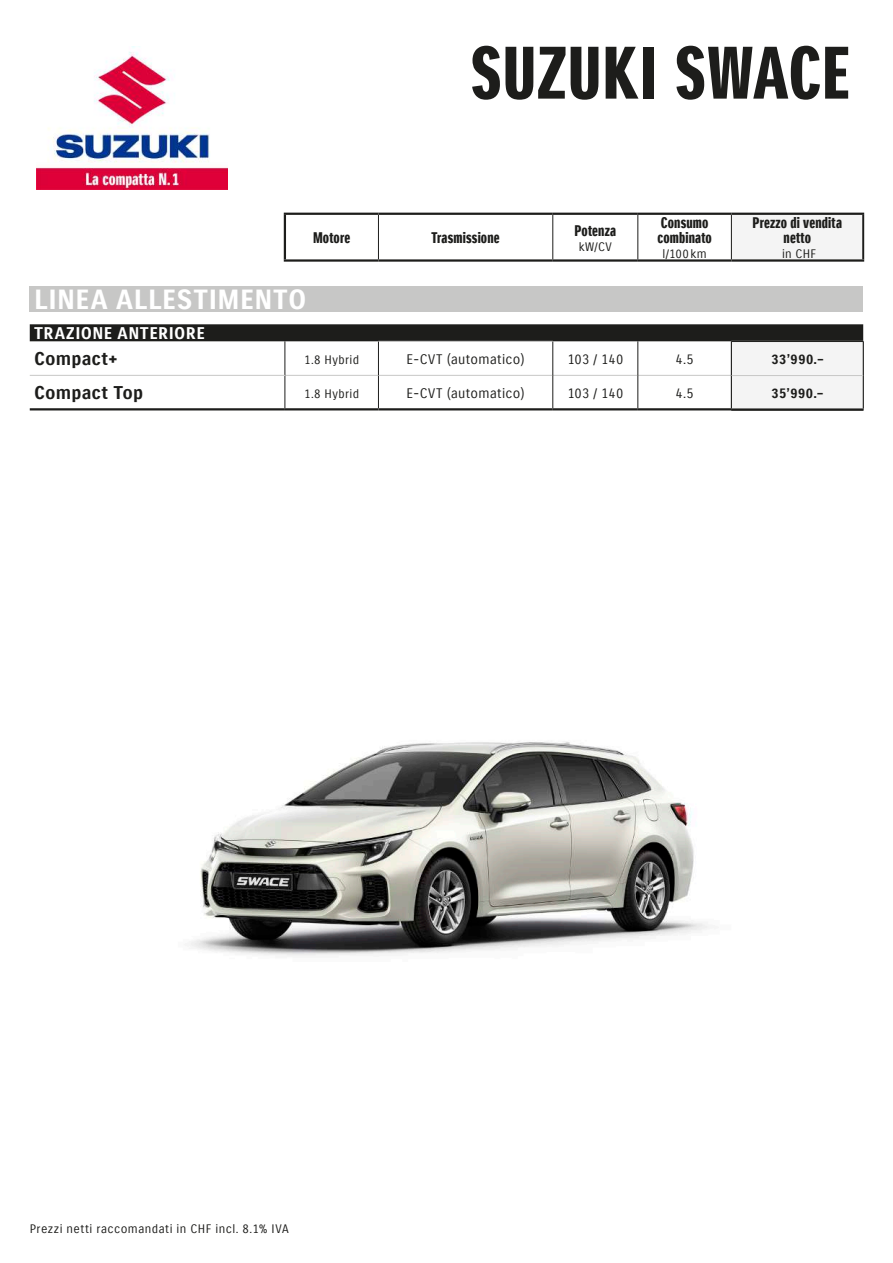
<style>
.page{position:relative;width:893px;height:1263px;background:#fff}
.page>*{position:absolute;margin:0;border:0;box-sizing:border-box;transform-origin:0 0}
.t1{font:72px "Suzuki PRO Headline";letter-spacing:.01em;color:#1d1d1b}
.t2{font:27px "Suzuki PRO Bold";letter-spacing:.025em;color:#fff}
.t3{font:18px "Suzuki PRO Bold";letter-spacing:.01em;color:#1d1d1b}
.t4{font:16.5px "Suzuki PRO Bold";letter-spacing:.03em;color:#fff}
.t5{font:15px/15px "Suzuki PRO Headline";letter-spacing:.01em;color:#1d1d1b}
.t6{font:13.5px "Suzuki PRO Regular";letter-spacing:.025em;color:#1d1d1b}
.t7{font:13.5px "Suzuki PRO Bold";letter-spacing:.03em;color:#1d1d1b}
.t8{font:12px "Suzuki PRO Regular";letter-spacing:.04em;color:#1d1d1b}
</style>
<div class="page">
<div style="left:731px;top:214px;width:132px;height:46px;background:#f4f4f4"></div>
<div style="left:30px;top:286px;width:833px;height:26px;background:#c7c7c6"></div>
<hr style="left:862px;top:215px;width:2px;height:44px;background:#1d1d1b">
<hr style="left:284px;top:213px;width:94px;height:2px;background:#1d1d1b">
<hr style="left:284px;top:215px;width:2px;height:44px;background:#1d1d1b">
<hr style="left:378px;top:213px;width:175px;height:2px;background:#1d1d1b">
<hr style="left:553px;top:213px;width:85px;height:2px;background:#1d1d1b">
<hr style="left:638px;top:213px;width:93px;height:2px;background:#1d1d1b">
<hr style="left:731px;top:213px;width:133px;height:2px;background:#1d1d1b">
<hr style="left:284px;top:259px;width:94px;height:3px;background:#1d1d1b">
<hr style="left:378px;top:259px;width:175px;height:3px;background:#1d1d1b">
<hr style="left:553px;top:259px;width:85px;height:3px;background:#1d1d1b">
<hr style="left:638px;top:259px;width:93px;height:3px;background:#1d1d1b">
<hr style="left:731px;top:259px;width:133px;height:3px;background:#1d1d1b">
<hr style="left:378px;top:215px;width:1px;height:44px;background:#1d1d1b">
<hr style="left:553px;top:215px;width:1px;height:44px;background:#1d1d1b">
<hr style="left:638px;top:215px;width:1px;height:44px;background:#1d1d1b">
<hr style="left:731px;top:215px;width:1px;height:44px;background:#1d1d1b">
<img style="left:190px;top:741px;width:519px;height:215px">
<img style="left:37px;top:47px;width:191px;height:142px">
<svg style="left:30px;top:324px;width:833px;height:86px"></svg>
<hr style="left:731px;top:408px;width:132px;height:3px;background:#1d1d1b">
<hr style="left:731px;top:341px;width:132px;height:1px;background:#1d1d1b">
<hr style="left:731px;top:342px;width:1px;height:34px;background:#1d1d1b">
<hr style="left:863px;top:342px;width:1px;height:34px;background:#1d1d1b">
<hr style="left:731px;top:376px;width:1px;height:32px;background:#1d1d1b">
<hr style="left:863px;top:376px;width:1px;height:32px;background:#1d1d1b">
<hr style="left:732px;top:375px;width:131px;height:1px;background:#c7c7c6">
<h1 class="t1" style="left:471px;top:29px;width:381px">SUZUKI SWACE</h1>
<p class="t5" style="left:313px;top:230px;width:39px">Motore</p>
<p class="t5" style="left:431px;top:230px;width:70px">Trasmissione</p>
<p class="t5" style="left:574px;top:223px;width:43px">Potenza</p>
<p class="t8" style="left:579px;top:239px;width:35px">kW/CV</p>
<p class="t5" style="left:657px;top:215px;width:56px">Consumo combinato</p>
<p class="t8" style="left:662px;top:247px;width:46px">l/100km</p>
<p class="t5" style="left:753px;top:215px;width:91px;text-align:center">Prezzo di vendita netto</p>
<p class="t8" style="left:782px;top:247px;width:35px">in CHF</p>
<h2 class="t2" style="left:34px;top:283px;width:274px">LINEA ALLESTIMENTO</h2>
<h3 class="t4" style="left:34px;top:323px;width:172px">TRAZIONE ANTERIORE</h3>
<h3 class="t3" style="left:34px;top:347px;width:85px">Compact+</h3>
<p class="t8" style="left:304px;top:353px;width:56px">1.8 Hybrid</p>
<p class="t6" style="left:407px;top:351px;width:120px">E-CVT (automatico)</p>
<p class="t6" style="left:567px;top:351px;width:57px">103 / 140</p>
<p class="t6" style="left:675px;top:351px;width:20px">4.5</p>
<h3 class="t3" style="left:34px;top:382px;width:111px">Compact Top</h3>
<p class="t8" style="left:304px;top:387px;width:56px">1.8 Hybrid</p>
<p class="t6" style="left:407px;top:385px;width:120px">E-CVT (automatico)</p>
<p class="t6" style="left:567px;top:385px;width:57px">103 / 140</p>
<p class="t6" style="left:675px;top:385px;width:20px">4.5</p>
<p class="t7" style="left:772px;top:385px;width:53px">35’990.–</p>
<p class="t7" style="left:771px;top:351px;width:53px">33’990.–</p>
<p class="t8" style="left:30px;top:1222px;width:260px">Prezzi netti raccomandati in CHF incl. 8.1% IVA</p>
</div>
